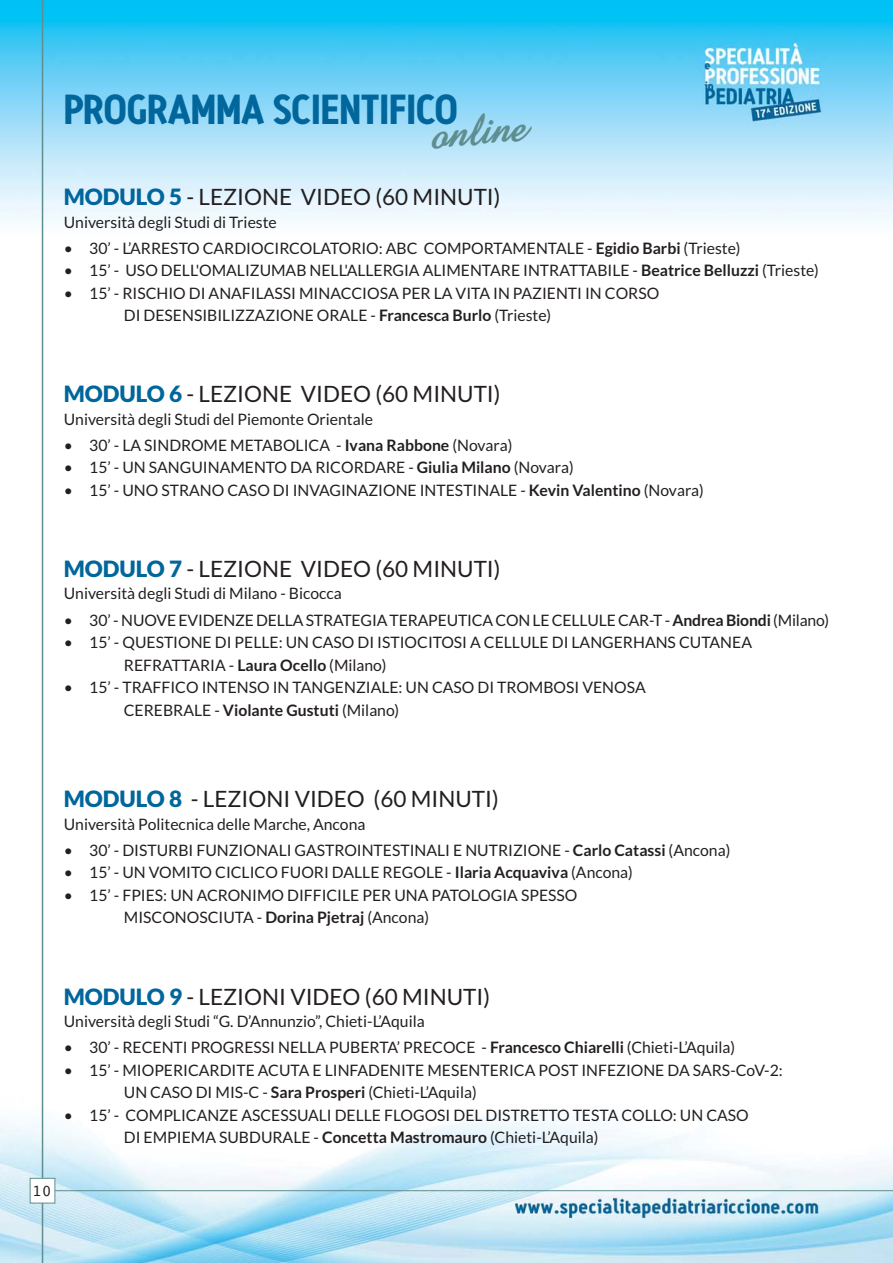
<style>
.page{position:relative;width:893px;height:1263px;background:#fff}
.page>*{position:absolute;margin:0;border:0;box-sizing:border-box;transform-origin:0 0}
.t1{font:italic 43.5px "Amaze D Bold";color:#5f8e90}
.t2{font:700 40.5px "Antitled";color:#00669b}
.t3{font:22.5px "Lato";color:#231f20}
.t4{font:16.5px "Courier";color:#231f20}
.t5{font:15.75px/22.5px "Lato";color:#231f20}
.s1{font-weight:900;color:#00669b}
.s2{font-weight:700}
</style>
<div class="page">
<img style="left:0;top:0;width:893px;height:1263px">
<hr style="left:43px;top:1190px;width:850px;height:1px;background:#5f8e90">
<hr style="left:42px;top:0;width:1px;height:1263px;background:#5f8e90">
<div style="left:31px;top:1179px;width:24px;height:24px;background:#fff"></div>
<div style="left:30px;top:1178px;width:25px;height:25px;border:1px solid #5f8e90"></div>
<h2 class="t2" style="left:64px;top:87px;width:395px">PROGRAMMA SCIENTIFICO</h2>
<h1 class="t1" style="left:428px;top:107px;width:96px;rotate:-5deg">online</h1>
<h3 class="t3" style="left:64px;top:189px;width:438px"><span class="s1">MODULO 5</span> - LEZIONE VIDEO (60 MINUTI)</h3>
<p class="t5" style="left:64px;top:212px;width:215px">Università degli Studi di Trieste</p>
<p class="t5" style="left:64px;top:238px;width:678px">• 30’ - L’ARRESTO CARDIOCIRCOLATORIO: ABC COMPORTAMENTALE - <span class="s2">Egidio Barbi</span> (Trieste)</p>
<p class="t5" style="left:64px;top:261px;width:757px">• 15’ - USO DELL'OMALIZUMAB NELL'ALLERGIA ALIMENTARE INTRATTABILE - <span class="s2">Beatrice Belluzzi</span> (Trieste)</p>
<p class="t5" style="left:124px;top:283px;width:537px;text-indent:-60px">• 15’ - RISCHIO DI ANAFILASSI MINACCIOSA PER LA VITA IN PAZIENTI IN CORSO<br>DI DESENSIBILIZZAZIONE ORALE - <span class="s2">Francesca Burlo</span> (Trieste)</p>
<h3 class="t3" style="left:64px;top:386px;width:438px"><span class="s1">MODULO 6</span> - LEZIONE VIDEO (60 MINUTI)</h3>
<p class="t5" style="left:64px;top:409px;width:311px">Università degli Studi del Piemonte Orientale</p>
<p class="t5" style="left:64px;top:435px;width:450px">• 30’ - LA SINDROME METABOLICA - <span class="s2">Ivana Rabbone</span> (Novara)</p>
<p class="t5" style="left:64px;top:458px;width:511px">• 15’ - UN SANGUINAMENTO DA RICORDARE - <span class="s2">Giulia Milano</span> (Novara)</p>
<p class="t5" style="left:64px;top:480px;width:641px">• 15’ - UNO STRANO CASO DI INVAGINAZIONE INTESTINALE - <span class="s2">Kevin Valentino</span> (Novara)</p>
<h3 class="t3" style="left:64px;top:560px;width:438px"><span class="s1">MODULO 7</span> - LEZIONE VIDEO (60 MINUTI)</h3>
<p class="t5" style="left:64px;top:584px;width:280px">Università degli Studi di Milano - Bicocca</p>
<p class="t5" style="left:64px;top:610px;width:767px">• 30’ - NUOVE EVIDENZE DELLA STRATEGIA TERAPEUTICA CON LE CELLULE CAR-T - <span class="s2">Andrea Biondi</span> (Milano)</p>
<p class="t5" style="left:124px;top:632px;width:630px;text-indent:-60px">• 15’ - QUESTIONE DI PELLE: UN CASO DI ISTIOCITOSI A CELLULE DI LANGERHANS CUTANEA<br>REFRATTARIA - <span class="s2">Laura Ocello</span> (Milano)</p>
<p class="t5" style="left:124px;top:677px;width:523px;text-indent:-60px">• 15’ - TRAFFICO INTENSO IN TANGENZIALE: UN CASO DI TROMBOSI VENOSA<br>CEREBRALE - <span class="s2">Violante Gustuti</span> (Milano)</p>
<h3 class="t3" style="left:64px;top:791px;width:436px"><span class="s1">MODULO 8</span> - LEZIONI VIDEO (60 MINUTI)</h3>
<p class="t5" style="left:64px;top:814px;width:303px">Università Politecnica delle Marche, Ancona</p>
<p class="t5" style="left:64px;top:840px;width:668px">• 30’ - DISTURBI FUNZIONALI GASTROINTESTINALI E NUTRIZIONE - <span class="s2">Carlo Catassi</span> (Ancona)</p>
<p class="t5" style="left:64px;top:863px;width:571px">• 15’ - UN VOMITO CICLICO FUORI DALLE REGOLE - <span class="s2">Ilaria Acquaviva</span> (Ancona)</p>
<p class="t5" style="left:124px;top:885px;width:455px;text-indent:-60px">• 15’ - FPIES: UN ACRONIMO DIFFICILE PER UNA PATOLOGIA SPESSO<br>MISCONOSCIUTA - <span class="s2">Dorina Pjetraj</span> (Ancona)</p>
<h3 class="t3" style="left:64px;top:988px;width:428px"><span class="s1">MODULO 9</span> - LEZIONI VIDEO (60 MINUTI)</h3>
<p class="t5" style="left:64px;top:1011px;width:362px">Università degli Studi “G. D’Annunzio”, Chieti-L’Aquila</p>
<p class="t5" style="left:64px;top:1037px;width:673px">• 30’ - RECENTI PROGRESSI NELLA PUBERTA’ PRECOCE - <span class="s2">Francesco Chiarelli</span> (Chieti-L’Aquila)</p>
<p class="t5" style="left:124px;top:1060px;width:660px;text-indent:-60px">• 15’ - MIOPERICARDITE ACUTA E LINFADENITE MESENTERICA POST INFEZIONE DA SARS-CoV-2:<br>UN CASO DI MIS-C - <span class="s2">Sara Prosperi</span> (Chieti-L’Aquila)</p>
<p class="t5" style="left:124px;top:1105px;width:626px;text-indent:-60px">• 15’ - COMPLICANZE ASCESSUALI DELLE FLOGOSI DEL DISTRETTO TESTA COLLO: UN CASO<br>DI EMPIEMA SUBDURALE - <span class="s2">Concetta Mastromauro</span> (Chieti-L’Aquila)</p>
<p class="t4" style="left:32px;top:1184px;width:21px">10</p>
</div>
